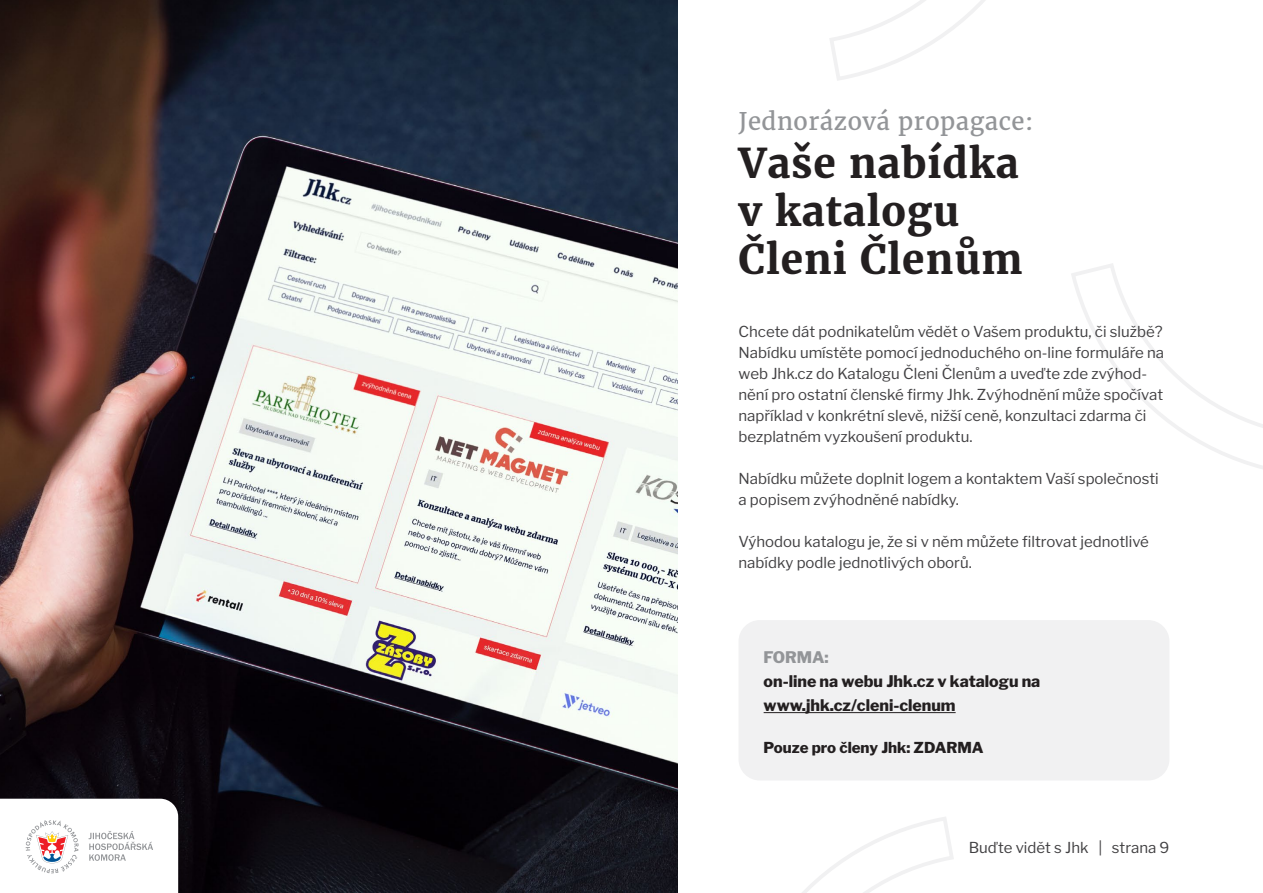
<style>
.page{position:relative;width:1263px;height:893px;background:#fff}
.page>*{position:absolute;margin:0;border:0;box-sizing:border-box;transform-origin:0 0}
.hlavicka_seda{font:700 40.5px/48px "Merriweather";letter-spacing:.02em;color:#231f20}
.hlavicka_seda-2{font:24px "Merriweather";letter-spacing:.02em;color:#939598}
.hodnoty-tucne{font:800 15.9px/24px "Libre Franklin";color:#231f20}
.Bezny_text{font:15px/21px "Libre Franklin";color:#414042}
.hodnoty-tucne-2{font:800 15px "Libre Franklin";color:#231f20}
.s1{color:#939598}
</style>
<div class="page">
<svg style="left:830px;top:0;width:155px;height:81px"></svg>
<svg style="left:754px;top:779px;width:200px;height:114px"></svg>
<svg style="left:1071px;top:263px;width:192px;height:206px"></svg>
<img style="left:0;top:0;width:677px;height:893px">
<div style="left:738px;top:620px;width:431px;height:160px;background:#f1f1f2;border-radius:21px"></div>
<hr style="left:764px;top:712px;width:192px;height:1px;background:#231f20">
<div style="left:0;top:786px;width:203px;height:107px;background:#231f20;opacity:.14"></div>
<svg style="left:0;top:799px;width:178px;height:94px"></svg>
<p class="hlavicka_seda-2" style="left:738px;top:105px;width:296px">Jednorázová propagace:</p>
<p class="hlavicka_seda" style="left:738px;top:139px;width:286px">Vaše nabídka v katalogu<br>Členi Členům</p>
<p class="Bezny_text" style="left:738px;top:321px;width:427px">Chcete dát podnikatelům vědět o Vašem produktu, či službě?<br>Nabídku umístěte pomocí jednoduchého on-line formuláře na web Jhk.cz do Katalogu Členi Členům a uveďte zde zvýhod&shy;nění pro ostatní členské firmy Jhk. Zvýhodnění může spočívat například v konkrétní slevě, nižší ceně, konzultaci zdarma či bezplatném vyzkoušení produktu.</p>
<p class="Bezny_text" style="left:738px;top:468px;width:422px">Nabídku můžete doplnit logem a kontaktem Vaší společnosti a popisem zvýhodněné nabídky.</p>
<p class="Bezny_text" style="left:738px;top:531px;width:412px">Výhodou katalogu je, že si v něm můžete filtrovat jednotlivé nabídky podle jednotlivých oborů.</p>
<p class="hodnoty-tucne" style="left:764px;top:646px;width:278px"><span class="s1">FORMA:<br></span>on-line na webu Jhk.cz v katalogu na www.jhk.cz/cleni-clenum</p>
<p class="hodnoty-tucne-2" style="left:764px;top:739px;width:222px">Pouze pro členy Jhk: ZDARMA</p>
<p class="Bezny_text" style="left:969px;top:837px;width:202px">Buďte vidět s Jhk | strana 9</p>
</div>
